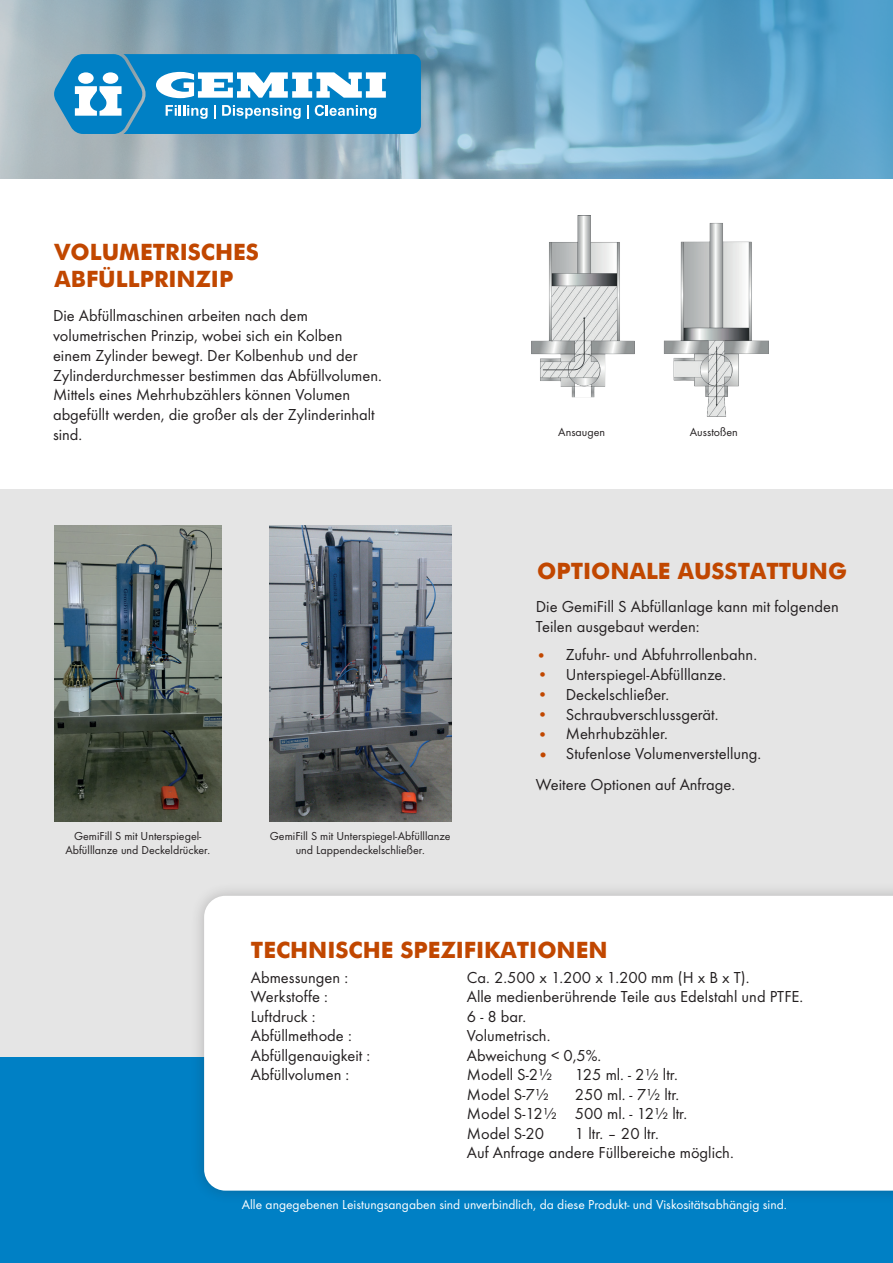
<style>
.page{position:relative;width:893px;height:1263px;background:#fff}
.page>*{position:absolute;margin:0;border:0;box-sizing:border-box;transform-origin:0 0}
.t1{font:700 22.5px/27px "Futura";color:#c14700}
.t2{font:16.5px/19.8px "Futura TOT";color:#231f20}
.t3{font:13.5px "Futura TOT";color:#fff}
.t4{font:12px/14.4px "Futura TOT";color:#231f20;text-align:center}
</style>
<div class="page">
<svg style="left:0;top:0;width:893px;height:179px;background:#79aac3"></svg>
<svg style="left:54px;top:54px;width:367px;height:80px"></svg>
<div style="left:0;top:1057px;width:893px;height:206px;background:#0080c5"></div>
<div style="left:0;top:489px;width:893px;height:568px;background:#e5e5e5"></div>
<div style="left:190px;top:881px;width:703px;height:324px;background:#231f20;opacity:.25"></div>
<div style="left:204px;top:896px;width:689px;height:294px;background:#fff"></div>
<img style="left:54px;top:525px;width:167px;height:296px">
<img style="left:270px;top:525px;width:182px;height:296px">
<img style="left:531px;top:215px;width:237px;height:201px">
<h1 class="t1" style="left:55px;top:237px;width:206px">VOLUMETRISCHES<br>ABFÜLLPRINZIP</h1>
<p class="t2" style="left:53px;top:306px;width:330px">Die Abfüllmaschinen arbeiten nach dem volumetrischen Prinzip, wobei sich ein Kolben einem Zylinder bewegt. Der Kolbenhub und der Zylinderdurchmesser bestimmen das Abfüllvolumen.<br>Mittels eines Mehrhubzählers können Volumen abgefüllt werden, die großer als der Zylinderinhalt sind.</p>
<p class="t4" style="left:65px;top:828px;width:146px">GemiFill S mit Unterspiegel-<br>Abfülllanze und Deckeldrücker.</p>
<p class="t4" style="left:270px;top:828px;width:182px">GemiFill S mit Unterspiegel-Abfülllanze und Lappendeckelschließer.</p>
<p class="t4" style="left:558px;top:425px;width:48px">Ansaugen</p>
<p class="t4" style="left:690px;top:425px;width:49px">Ausstoßen</p>
<h1 class="t1" style="left:537px;top:556px;width:311px">OPTIONALE AUSSTATTUNG</h1>
<p class="t2" style="left:536px;top:597px;width:305px">Die GemiFill S Abfüllanlage kann mit folgenden<br>Teilen ausgebaut werden:</p>
<p class="t2" style="left:566px;top:645px;width:197px">Zufuhr- und Abfuhrrollenbahn.<br>Unterspiegel-Abfülllanze.<br>Deckelschließer.<br>Schraubverschlussgerät.<br>Mehrhubzähler.<br>Stufenlose Volumenverstellung.</p>
<p class="t2" style="left:536px;top:775px;width:201px">Weitere Optionen auf Anfrage.</p>
<h1 class="t1" style="left:251px;top:935px;width:358px">TECHNISCHE SPEZIFIKATIONEN</h1>
<p class="t2" style="left:251px;top:967px;width:99px">Abmessungen :</p>
<p class="t2" style="left:467px;top:967px;width:284px">Ca. 2.500 x 1.200 x 1.200 mm (H x B x T).</p>
<p class="t2" style="left:251px;top:986px;width:79px">Werkstoffe :</p>
<p class="t2" style="left:467px;top:986px;width:338px">Alle medienberührende Teile aus Edelstahl und PTFE.</p>
<p class="t2" style="left:251px;top:1006px;width:66px">Luftdruck :</p>
<p class="t2" style="left:467px;top:1006px;width:61px">6 - 8 bar.</p>
<p class="t2" style="left:251px;top:1025px;width:102px">Abfüllmethode :</p>
<p class="t2" style="left:467px;top:1025px;width:85px">Volumetrisch.</p>
<p class="t2" style="left:251px;top:1045px;width:121px">Abfüllgenauigkeit :</p>
<p class="t2" style="left:467px;top:1045px;width:136px">Abweichung &lt; 0,5%.</p>
<p class="t2" style="left:251px;top:1064px;width:100px">Abfüllvolumen :</p>
<p class="t2" style="left:467px;top:1064px;width:87px">Modell S-2½</p>
<p class="t2" style="left:575px;top:1064px;width:105px">125 ml. - 2½ ltr.</p>
<p class="t2" style="left:467px;top:1084px;width:84px">Model S-7½</p>
<p class="t2" style="left:467px;top:1084px;width:222px;text-indent:108px">250 ml. - 7½ ltr.<br>Model S-12½ 500 ml. - 12½ ltr.<br>Model S-20</p>
<p class="t2" style="left:467px;top:1123px;width:268px;text-indent:108px">1 ltr. – 20 ltr.<br>Auf Anfrage andere Füllbereiche möglich.</p>
<p class="t3" style="left:242px;top:1196px;width:546px">Alle angegebenen Leistungsangaben sind unverbindlich, da diese Produkt- und Viskositätsabhängig sind.</p>
</div>
